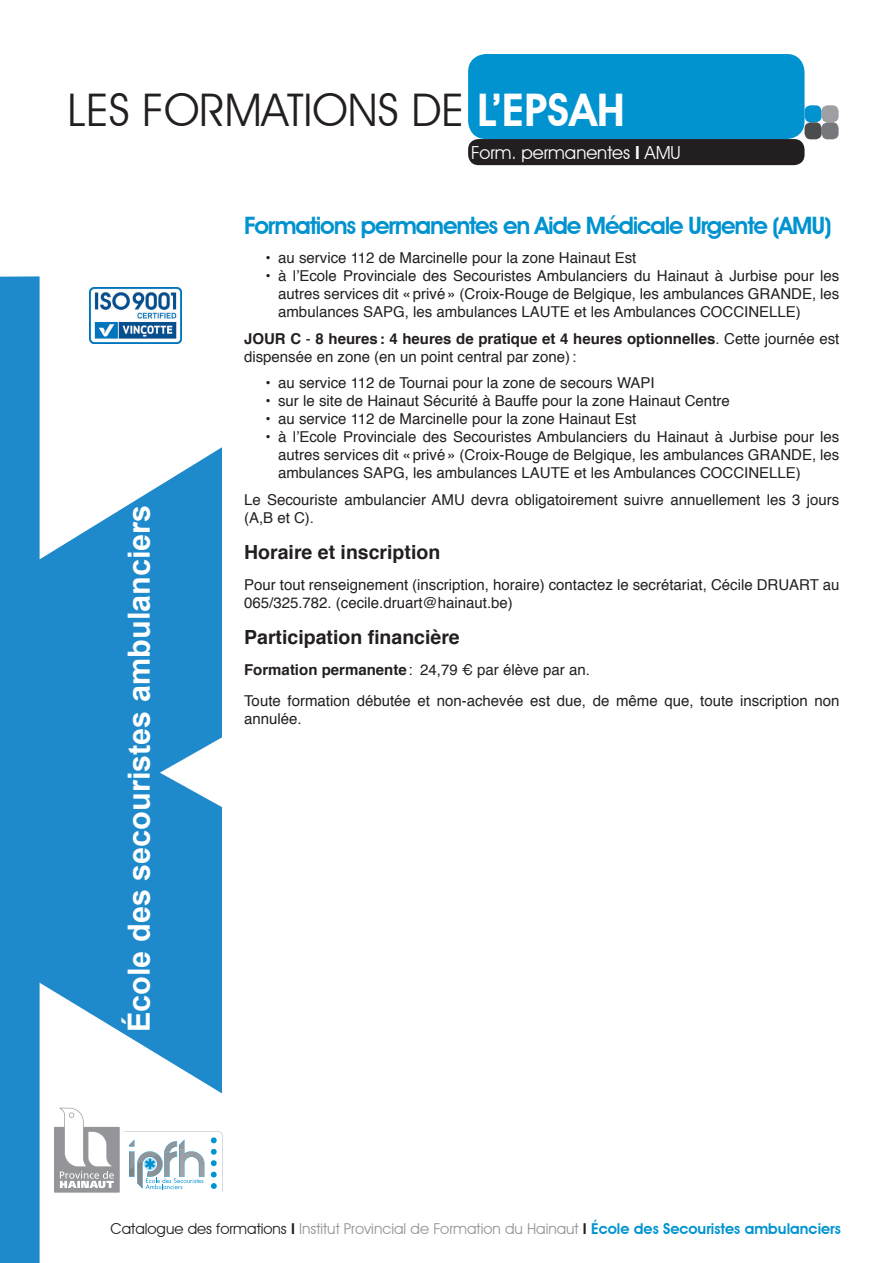
<style>
.page{position:relative;width:893px;height:1263px;background:#fff}
.page>*{position:absolute;margin:0;border:0;box-sizing:border-box;transform-origin:0 0}
.t1{font:45px "Avant Garde IT Cby BT";color:#231f20}
.t2{font:700 30.6px "Arial";color:#fff}
.t3{font:600 24px "Avant Garde IT Cby BT";letter-spacing:-.05em;color:#0093d0}
.t4{font:700 19.5px "Helvetica";color:#231f20}
.t5{font:18px "Avant Garde IT Cby BT";color:#fff}
.t6{font:15px/18px "Helvetica";color:#231f20}
.t7{font:15px "Avant Garde IT Cby BT";color:#939598}
.s1{font-weight:600;color:#fff}
.s2{font-weight:600}
.s3{font-weight:700}
.s4{color:#231f20}
.s5{font-weight:600;color:#231f20}
.s6{font-weight:600;color:#0093d0}
</style>
<div class="page">
<svg style="left:0;top:276px;width:221px;height:987px;fill:#1f8acb"></svg>
<div style="left:468px;top:54px;width:337px;height:85px;background:#0093d0;border-radius:18px"></div>
<div style="left:468px;top:139px;width:337px;height:26px;background:#231f20;border-radius:11px"></div>
<div style="left:805px;top:105px;width:17px;height:17px;background:#0093d0;border-radius:6px"></div>
<div style="left:822px;top:105px;width:17px;height:17px;background:#9d9fa2;border-radius:6px"></div>
<div style="left:822px;top:122px;width:17px;height:17px;background:#76787b;border-radius:6px"></div>
<div style="left:805px;top:122px;width:17px;height:17px;background:#4b4c4d;border-radius:6px"></div>
<div style="left:54px;top:1127px;width:66px;height:65px;background:#939598"></div>
<svg style="left:60px;top:1108px;width:54px;height:80px"></svg>
<svg style="left:124px;top:1131px;width:99px;height:61px"></svg>
<img style="left:89px;top:287px;width:92px;height:57px">
<h1 class="t1" style="left:68px;top:82px;width:559px">LES FORMATIONS DE <span class="s1">L’EPSAH</span></h1>
<p class="t5" style="left:471px;top:141px;width:211px">Form. permanentes <span class="s2">I</span> AMU</p>
<h2 class="t2" style="left:119px;top:1032px;width:529px;rotate:-90deg">École des secouristes ambulanciers</h2>
<h3 class="t3" style="left:244px;top:211px;width:589px">Formations permanentes en Aide Médicale Urgente (AMU)</h3>
<p class="t6" style="left:265px;top:250px;width:372px">• au service 112 de Marcinelle pour la zone Hainaut Est</p>
<p class="t6" style="left:278px;top:268px;width:563px;text-align:justify;text-indent:-13px">• à l’Ecole Provinciale des Secouristes Ambulanciers du Hainaut à Jurbise pour les autres services dit «privé» (Croix-Rouge de Belgique, les ambulances GRANDE, les ambulances SAPG, les ambulances LAUTE et les Ambulances COCCINELLE)</p>
<p class="t6" style="left:244px;top:330px;width:597px"><span class="s3">JOUR C</span> - <span class="s3">8 heures: 4 heures de pratique et 4 heures optionnelles</span>. Cette journée est dispensée en zone (en un point central par zone):</p>
<p class="t6" style="left:265px;top:375px;width:391px">• au service 112 de Tournai pour la zone de secours WAPI</p>
<p class="t6" style="left:265px;top:393px;width:466px">• sur le site de Hainaut Sécurité à Bauffe pour la zone Hainaut Centre</p>
<p class="t6" style="left:265px;top:411px;width:372px">• au service 112 de Marcinelle pour la zone Hainaut Est</p>
<p class="t6" style="left:278px;top:429px;width:563px;text-align:justify;text-indent:-13px">• à l’Ecole Provinciale des Secouristes Ambulanciers du Hainaut à Jurbise pour les autres services dit «privé» (Croix-Rouge de Belgique, les ambulances GRANDE, les ambulances SAPG, les ambulances LAUTE et les Ambulances COCCINELLE)</p>
<p class="t6" style="left:244px;top:491px;width:597px">Le Secouriste ambulancier AMU devra obligatoirement suivre annuellement les 3 jours (A,B et C).</p>
<h3 class="t4" style="left:244px;top:536px;width:198px">Horaire et inscription</h3>
<p class="t6" style="left:244px;top:576px;width:597px">Pour tout renseignement (inscription, horaire) contactez le secrétariat, Cécile DRUART au<br>065/325.782. (cecile.druart@hainaut.be)</p>
<h3 class="t4" style="left:244px;top:621px;width:217px">Participation financière</h3>
<p class="t6" style="left:244px;top:655px;width:597px;line-height:30.8px"><span class="s3">Formation permanente</span>: 24,79 € par élève par an.<br>Toute formation débutée et non-achevée est due, de même que, toute inscription non</p>
<p class="t6" style="left:244px;top:710px;width:59px">annulée.</p>
<p class="t7" style="left:111px;top:1219px;width:732px"><span class="s4">Catalogue des formations</span> <span class="s5">I</span> Institut Provincial de Formation du Hainaut <span class="s5">I</span> <span class="s6">École des Secouristes ambulanciers</span></p>
</div>
